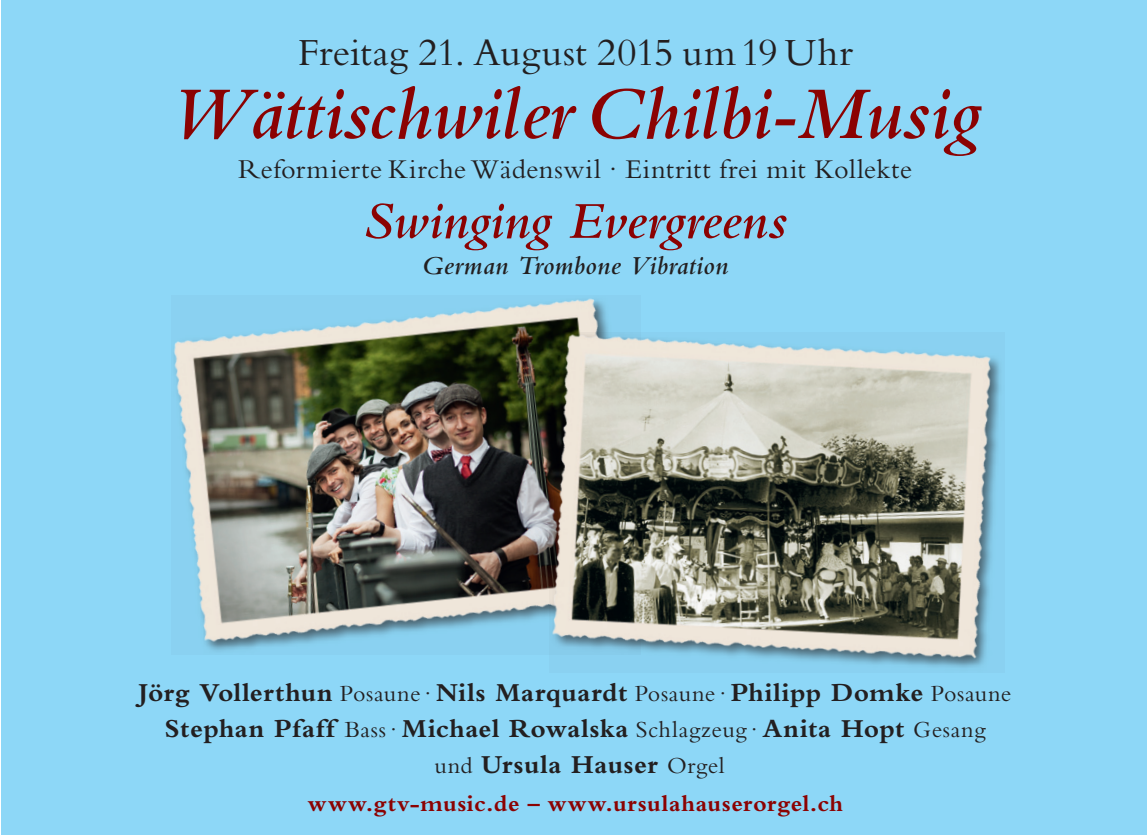
<style>
.page{position:relative;width:1147px;height:835px;background:#fff}
.page>*{position:absolute;margin:0;border:0;box-sizing:border-box;transform-origin:0 0}
.t1{font:italic 600 77.4px "Bembo";color:#8b0202}
.t2{font:italic 600 54px "Bembo";color:#8b0202}
.t3{font:39.9px "Bembo";letter-spacing:.005em;color:#231f20}
.t4{font:28.2px "Bembo";letter-spacing:.015em;color:#231f20}
.t5{font:700 27px/36px "Bembo";letter-spacing:.015em;color:#231f20;text-align:center}
.t6{font:italic 600 27px "Bembo";letter-spacing:.015em;color:#231f20}
.t7{font:700 24px "Bembo";letter-spacing:.02em;color:#8b0202}
.s1{font-weight:400;font-size:24px}
</style>
<div class="page">
<div style="left:1px;top:0;width:1145px;height:834px;background:#8dd7f7"></div>
<img style="left:173px;top:298px;width:436px;height:355px">
<img style="left:541px;top:321px;width:461px;height:349px">
<h3 class="t3" style="left:297px;top:29px;width:556px">Freitag 21. August 2015 um 19 Uhr</h3>
<h1 class="t1" style="left:170px;top:71px;width:811px">Wättischwiler Chilbi-Musig</h1>
<p class="t4" style="left:238px;top:153px;width:675px">Reformierte Kirche Wädenswil · Eintritt frei mit Kollekte</p>
<h2 class="t2" style="left:363px;top:191px;width:425px">Swinging Evergreens</h2>
<p class="t6" style="left:422px;top:250px;width:307px">German Trombone Vibration</p>
<p class="t5" style="left:139px;top:673px;width:874px">Jörg Vollerthun <span class="s1">Posaune ·</span> Nils Marquardt <span class="s1">Posaune ·</span> Philipp Domke <span class="s1">Posaune<br></span>Stephan Pfaff <span class="s1">Bass ·</span> Michael Rowalska <span class="s1">Schlagzeug ·</span> Anita Hopt <span class="s1">Gesang<br>und</span> Ursula Hauser <span class="s1">Orgel</span></p>
<p class="t7" style="left:308px;top:789px;width:536px">www.gtv-music.de – www.ursulahauserorgel.ch</p>
</div>
